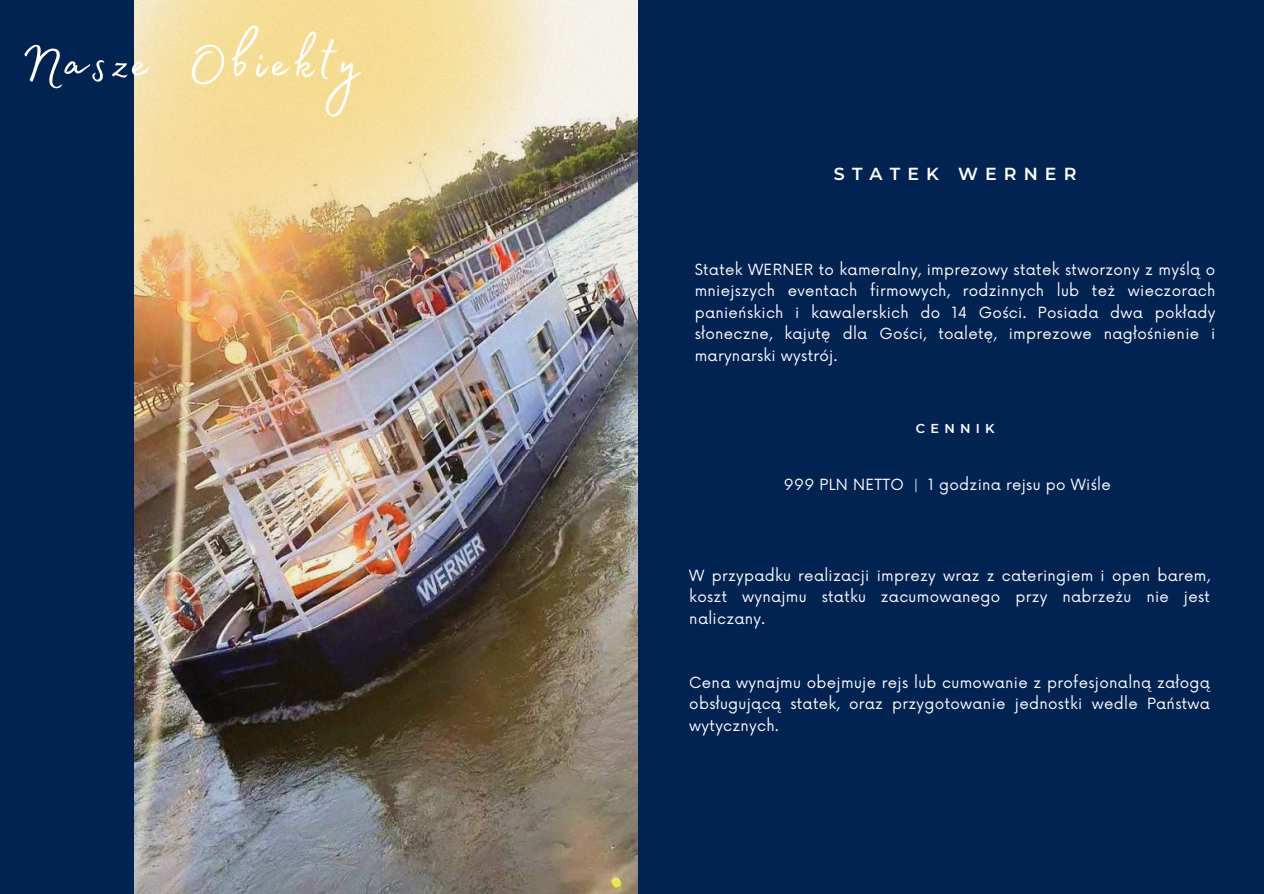
<style>
.page{position:relative;width:1264px;height:894px;background:#fff}
.page>*{position:absolute;margin:0;border:0;box-sizing:border-box;transform-origin:0 0}
.t1{font:67.5px "Madelyn Fill";letter-spacing:.065em;color:#fff}
.t2{font:600 17.4px "Montserrat";letter-spacing:.41em;color:#fff}
.t3{font:15px/21.5px "Now";letter-spacing:.02em;color:#fff;text-align:justify}
.t4{font:600 12.9px "Montserrat";letter-spacing:.41em;color:#fff}
</style>
<div class="page">
<div style="left:0;top:0;width:1263px;height:893px;background:#012352"></div>
<img style="left:135px;top:0;width:502px;height:893px">
<h1 class="t1" style="left:21px;top:11px;width:340px">Nasze Obiekty</h1>
<p class="t2" style="left:834px;top:163px;width:244px">STATEK WERNER</p>
<p class="t3" style="left:694px;top:259px;width:522px">Statek WERNER to kameralny, imprezowy statek stworzony z myślą o mniejszych eventach firmowych, rodzinnych lub też wieczorach panieńskich i kawalerskich do 14 Gości. Posiada dwa pokłady słoneczne, kajutę dla Gości, toaletę, imprezowe nagłośnienie i marynarski wystrój.</p>
<p class="t4" style="left:915px;top:420px;width:80px">CENNIK</p>
<p class="t3" style="left:784px;top:474px;width:328px">999 PLN NETTO | 1 godzina rejsu po Wiśle</p>
<p class="t3" style="left:689px;top:565px;width:522px">W przypadku realizacji imprezy wraz z cateringiem i open barem, koszt wynajmu statku zacumowanego przy nabrzeżu nie jest naliczany.</p>
<p class="t3" style="left:689px;top:672px;width:522px">Cena wynajmu obejmuje rejs lub cumowanie z profesjonalną załogą obsługującą statek, oraz przygotowanie jednostki wedle Państwa wytycznych.</p>
</div>
